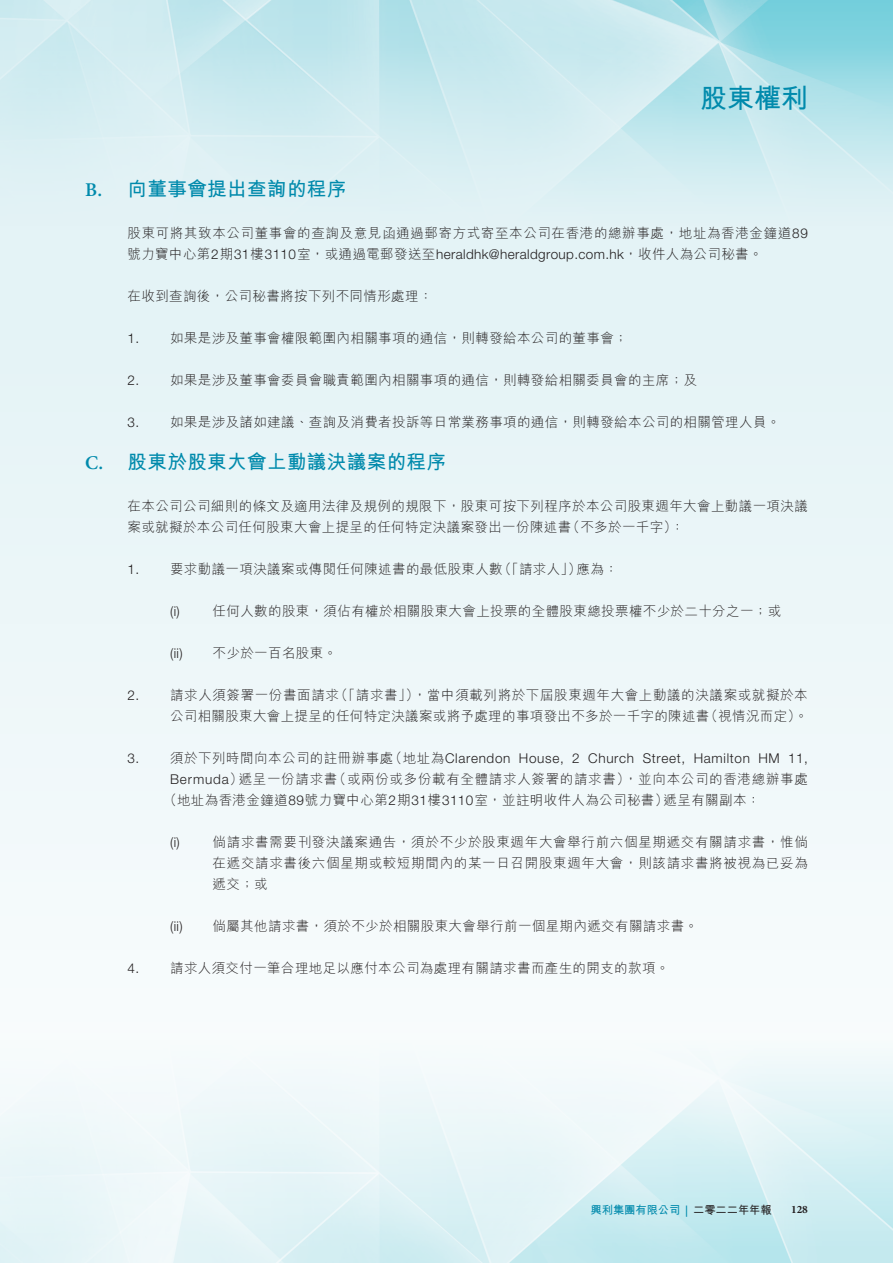
<style>
.page{position:relative;width:893px;height:1263px;background:#edf7f9}
.page>*{position:absolute;margin:0;border:0;box-sizing:border-box;transform-origin:0 0}
.t1{font:700 27px "M Hei HK";color:#008aac}
.t2{font:700 19.5px "M Hei HK";letter-spacing:.02em;color:#008aac}
.t3{font:600 19.5px "Minion Pro";color:#008aac}
.t4{font:300 13.5px/21px "M Hei HK";letter-spacing:.03em;color:#231f20}
.t5{font:300 13.5px/21px "M Hei HK";letter-spacing:.05em;color:#231f20}
.t6{font:300 13.5px "Helvetica Neue LT Std";letter-spacing:.05em;color:#231f20}
.t7{font:300 13.5px "Helvetica Neue LT Std";letter-spacing:.03em;color:#231f20}
.t8{font:700 11.25px "M Hei HK";color:#008aac}
.t9{font:700 11.25px "Minion Pro";color:#231f20}
.s1{font-family:"Helvetica Neue LT Std"}
.s2{font-family:"M Hei HK"}
.s3{font-family:"Minion Pro"}
.s4{color:#231f20}
</style>
<div class="page">
<img style="left:0;top:1105px;width:893px;height:158px">
<img style="left:0;top:0;width:893px;height:223px">
<h1 class="t1" style="left:700px;top:79px;width:109px">股東權利</h1>
<h2 class="t3" style="left:85px;top:176px;width:19px">B.</h2>
<h2 class="t3" style="left:85px;top:449px;width:20px">C.</h2>
<h2 class="t2" style="left:128px;top:175px;width:220px">向董事會提出查詢的程序</h2>
<p class="t4" style="left:128px;top:222px;width:682px">股東可將其致本公司董事會的查詢及意見函通過郵寄方式寄至本公司在香港的總辦事處，地址為香港金鐘道<span class="s1">89</span></p>
<p class="t7" style="left:128px;top:246px;width:637px"><span class="s2">號力寶中心第</span>2<span class="s2">期</span>31<span class="s2">樓</span>3110<span class="s2">室，或通過電郵發送至</span>heraldhk@heraldgroup.com.hk<span class="s2">，收件人為公司秘書。</span></p>
<p class="t4" style="left:128px;top:285px;width:306px">在收到查詢後，公司秘書將按下列不同情形處理：</p>
<p class="t4" style="left:170px;top:327px;width:459px">如果是涉及董事會權限範圍內相關事項的通信，則轉發給本公司的董事會;</p>
<p class="t6" style="left:128px;top:330px;width:13px">1.</p>
<p class="t6" style="left:128px;top:372px;width:13px">2.</p>
<p class="t4" style="left:170px;top:369px;width:528px">如果是涉及董事會委員會職責範圍內相關事項的通信，則轉發給相關委員會的主席；及</p>
<p class="t4" style="left:170px;top:411px;width:612px">如果是涉及諸如建議、查詢及消費者投訴等日常業務事項的通信，則轉發給本公司的相關管理人員。</p>
<p class="t6" style="left:128px;top:414px;width:13px">3.</p>
<h2 class="t2" style="left:128px;top:448px;width:320px">股東於股東大會上動議決議案的程序</h2>
<p class="t4" style="left:567px;top:495px;width:243px;text-indent:-439px">在本公司公司細則的條文及適用法律及規例的規限下，股東可按下列程序於本公司股東週年大會上動議一項決議（不多於一千字：(</p>
<p class="t4" style="left:128px;top:516px;width:445px">案或就擬於本公司任何股東大會上提呈的任何特定決議案發出一份陳述書</p>
<p class="t6" style="left:128px;top:561px;width:13px">1.</p>
<p class="t4" style="left:498px;top:558px;width:85px">（「請求人」）</p>
<p class="t4" style="left:170px;top:558px;width:334px">要求動議一項決議案或傳閱任何陳述書的最低股東人數</p>
<p class="t4" style="left:577px;top:558px;width:43px">應為：</p>
<p class="t6" style="left:170px;top:603px;width:11px">) i(</p>
<p class="t4" style="left:213px;top:600px;width:570px">任何人數的股東，須佔有權於相關股東大會上投票的全體股東總投票權不少於二十分之一；或</p>
<p class="t6" style="left:170px;top:645px;width:14px">i i( )</p>
<p class="t4" style="left:213px;top:642px;width:126px">不少於一百名股東。</p>
<p class="t6" style="left:128px;top:687px;width:13px">2.</p>
<p class="t4" style="left:334px;top:684px;width:86px">（「請求書」）</p>
<p class="t4" style="left:170px;top:684px;width:170px">請求人須簽署一份書面請求</p>
<p class="t4" style="left:413px;top:684px;width:396px">，當中須載列將於下屆股東週年大會上動議的決議案或就擬於本</p>
<p class="t4" style="left:705px;top:705px;width:105px">（視情況而定。(</p>
<p class="t4" style="left:170px;top:705px;width:541px">公司相關股東大會上提呈的任何特定決議案或將予處理的事項發出不多於一千字的陳述書</p>
<p class="t6" style="left:128px;top:750px;width:13px">3.</p>
<p class="t4" style="left:170px;top:747px;width:225px">須於下列時間向本公司的註冊辦事處</p>
<p class="t6" style="left:389px;top:750px;width:123px"><span class="s2">（地址為</span>Clarendon</p>
<p class="t6" style="left:519px;top:750px;width:62px">House 2,</p>
<p class="t6" style="left:588px;top:750px;width:47px">Church</p>
<p class="t6" style="left:643px;top:750px;width:44px">Street,</p>
<p class="t6" style="left:694px;top:750px;width:58px">Hamilton</p>
<p class="t6" style="left:758px;top:750px;width:23px">HM</p>
<p class="t6" style="left:788px;top:750px;width:21px">11,</p>
<p class="t5" style="left:333px;top:768px;width:476px">（或兩份或多份載有全體請求人簽署的請求書 ，） 並向本公司的香港總辦事處</p>
<p class="t6" style="left:170px;top:771px;width:74px">Bermuda<span class="s2">）</span></p>
<p class="t5" style="left:239px;top:768px;width:100px">遞呈一份請求書</p>
<p class="t4" style="left:163px;top:789px;width:506px">（地址為香港金鐘道<span class="s1">89</span>號力寶中心第<span class="s1">2</span>期<span class="s1">31</span>樓<span class="s1">3110</span>室，並註明收件人為公司秘書）</p>
<p class="t5" style="left:213px;top:831px;width:597px">倘請求書需要刊發決議案通告，須於不少於股東週年大會舉行前六個星期遞交有關請求書，惟倘</p>
<p class="t4" style="left:664px;top:789px;width:98px">遞呈有關副本：</p>
<p class="t6" style="left:170px;top:834px;width:11px">) i(</p>
<p class="t6" style="left:128px;top:960px;width:13px">4.</p>
<p class="t5" style="left:213px;top:852px;width:597px">在遞交請求書後六個星期或較短期間內的某一日召開股東週年大會，則該請求書將被視為已妥為遞交；或</p>
<p class="t4" style="left:213px;top:915px;width:487px">倘屬其他請求書，須於不少於相關股東大會舉行前一個星期內遞交有關請求書。</p>
<p class="t6" style="left:170px;top:918px;width:14px">i i( )</p>
<p class="t4" style="left:170px;top:957px;width:501px">請求人須交付一筆合理地足以應付本公司為處理有關請求書而產生的開支的款項。</p>
<p class="t8" style="left:591px;top:1202px;width:183px">興利集團有限公司 <span class="s3">|</span> <span class="s4">二零二二年年報</span></p>
<p class="t9" style="left:791px;top:1202px;width:18px">128</p>
</div>
